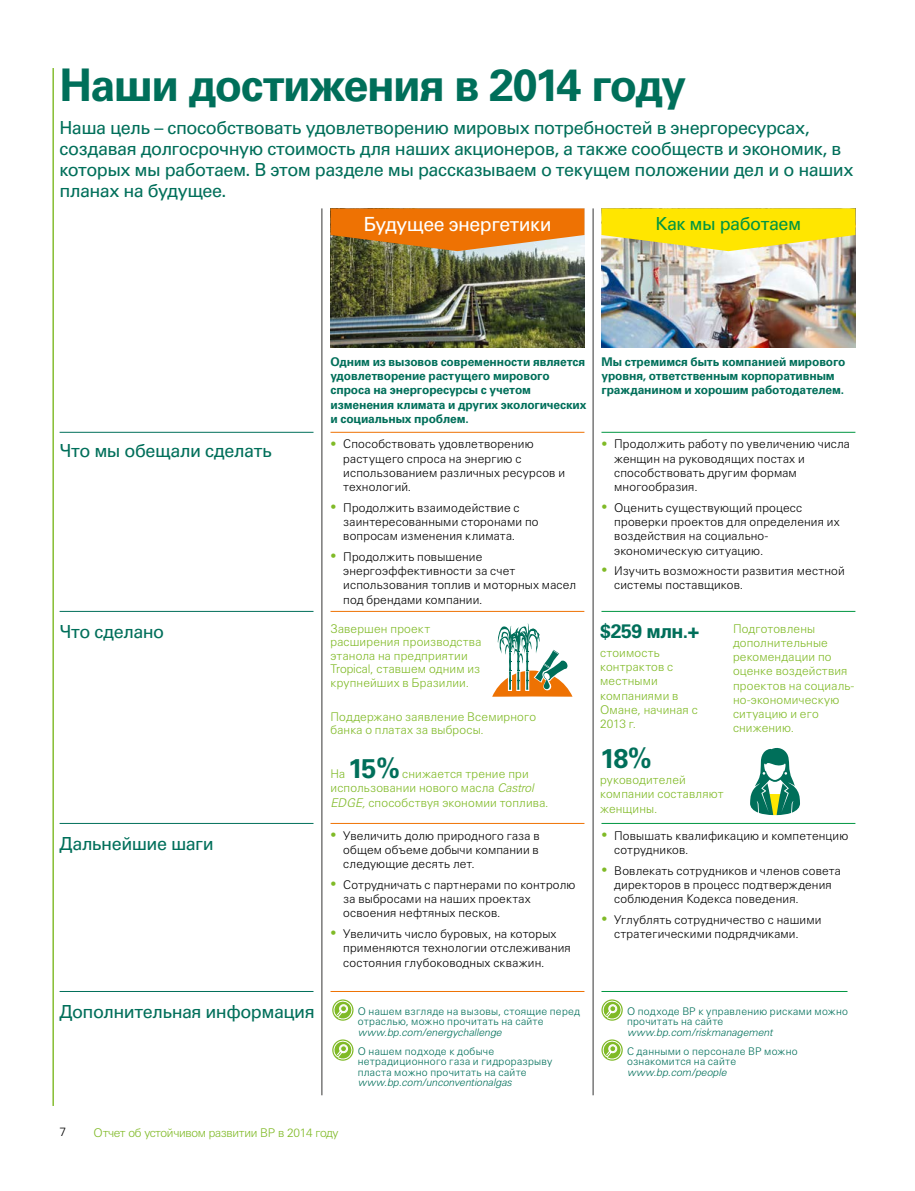
<style>
.page{position:relative;width:915px;height:1191px;background:#fff}
.page>*{position:absolute;margin:0;border:0;box-sizing:border-box;transform-origin:0 0}
.t1{font:700 45px "Univers Cyr";letter-spacing:-.035em;color:#006f5a}
.t2{font:700 27px "Univers GT";color:#006f5a}
.t3{font:700 27px "Univers Cyr";color:#006f5a}
.t4{font:19.5px "Univers Cyr";letter-spacing:-.025em;color:#fff}
.t5{font:700 19.5px "Univers Cyr";color:#006f5a}
.t6{font:18px/21px "Univers Cyr";letter-spacing:-.025em;color:#006f5a}
.t7{font:18px "Univers Cyr";letter-spacing:-.03em;color:#009641}
.t8{font:300 12px/14.2px "Univers Cyr";letter-spacing:.015em;color:#000}
.t9{font:300 12px/14.2px "Univers Cyr";letter-spacing:.015em;color:#80ba27}
.t10{font:700 12px/14.2px "Univers Cyr";letter-spacing:-.01em;color:#006f5a}
.t11{font:300 12px "Univers Cyr";letter-spacing:-.025em;color:#80ba27}
.t12{font:300 12px "Univers GT";color:#000}
.t13{font:300 10.5px/10.5px "Univers Cyr";letter-spacing:.025em;color:#006f5a}
.t14{font:italic 300 10.5px "Univers Cyr";color:#006f5a}
.s1{color:#80ba27}
.s2{font-style:italic}
.s3{font-family:"Univers GT"}
</style>
<div class="page">
<img style="left:330px;top:251px;width:254px;height:96px">
<img style="left:601px;top:251px;width:254px;height:96px">
<svg style="left:330px;top:208px;width:254px;height:43px;background:#de7c20"></svg>
<svg style="left:601px;top:208px;width:254px;height:43px;background:#f5df23"></svg>
<svg style="left:332px;top:999px;width:21px;height:21px"></svg>
<svg style="left:333px;top:1000px;width:20px;height:19px"></svg>
<svg style="left:332px;top:1039px;width:21px;height:21px"></svg>
<svg style="left:333px;top:1040px;width:20px;height:19px"></svg>
<svg style="left:601px;top:999px;width:21px;height:21px"></svg>
<svg style="left:602px;top:1000px;width:20px;height:19px"></svg>
<svg style="left:601px;top:1039px;width:21px;height:21px"></svg>
<svg style="left:602px;top:1040px;width:20px;height:19px"></svg>
<hr style="left:330px;top:432px;width:254px;height:1px;background:#ee7203">
<hr style="left:60px;top:432px;width:253px;height:1px;background:#006f5a">
<hr style="left:601px;top:432px;width:254px;height:1px;background:#009641">
<hr style="left:330px;top:823px;width:254px;height:1px;background:#ee7203">
<hr style="left:60px;top:823px;width:253px;height:1px;background:#006f5a">
<hr style="left:601px;top:823px;width:254px;height:1px;background:#009641">
<svg style="left:492px;top:623px;width:80px;height:73px"></svg>
<hr style="left:53px;top:68px;width:1px;height:1038px;background:#80ba27">
<hr style="left:321px;top:208px;width:1px;height:887px;background:#575756">
<hr style="left:330px;top:991px;width:254px;height:1px;background:#ee7203">
<hr style="left:60px;top:991px;width:253px;height:1px;background:#006f5a">
<hr style="left:601px;top:991px;width:246px;height:1px;background:#009641">
<hr style="left:601px;top:611px;width:254px;height:1px;background:#009641">
<hr style="left:330px;top:611px;width:254px;height:1px;background:#ee7203">
<hr style="left:60px;top:611px;width:253px;height:1px;background:#006f5a">
<hr style="left:592px;top:208px;width:1px;height:887px;background:#575756">
<svg style="left:750px;top:748px;width:49px;height:67px"></svg>
<h1 class="t1" style="left:60px;top:58px;width:628px">Наши достижения в 2014 году</h1>
<p class="t6" style="left:60px;top:117px;width:795px">Наша цель – способствовать удовлетворению мировых потребностей в энергоресурсах, создавая долгосрочную стоимость для наших акционеров, а также сообществ и экономик, в которых мы работаем. В этом разделе мы рассказываем о текущем положении дел и о наших планах на будущее.</p>
<h3 class="t4" style="left:363px;top:213px;width:190px">Будущее энергетики</h3>
<h3 class="t7" style="left:655px;top:213px;width:147px">Как мы работаем</h3>
<p class="t10" style="left:330px;top:354px;width:257px">Одним из вызовов современности является удовлетворение растущего мирового спроса на энергоресурсы с учетом изменения климата и других экологических и социальных проблем.</p>
<p class="t10" style="left:601px;top:354px;width:245px">Мы стремимся быть компанией мирового уровня, ответственным корпоративным гражданином и хорошим работодателем.</p>
<h3 class="t6" style="left:60px;top:439px;width:214px">Что мы обещали сделать</h3>
<p class="t8" style="left:343px;top:437px;width:223px;text-indent:-13px"><span class="s1">•</span> Способствовать удовлетворению растущего спроса на энергию с использованием различных ресурсов и технологий.</p>
<p class="t8" style="left:343px;top:500px;width:197px;text-indent:-13px"><span class="s1">•</span> Продолжить взаимодействие с заинтересованными сторонами по вопросам изменения климата.</p>
<p class="t8" style="left:343px;top:549px;width:234px;text-indent:-13px"><span class="s1">•</span> Продолжить повышение энергоэффективности за счет использования топлив и моторных масел под брендами компании.</p>
<h3 class="t6" style="left:60px;top:621px;width:106px">Что сделано</h3>
<p class="t9" style="left:330px;top:621px;width:152px;line-height:13.5px">Завершен проект расширения производства этанола на предприятии<br>Tropical, ставшем одним из крупнейших в Бразилии.</p>
<p class="t9" style="left:330px;top:709px;width:207px;line-height:13.5px">Поддержано заявление Всемирного банка о платах за выбросы.</p>
<p class="t9" style="left:330px;top:767px;width:16px">На</p>
<h2 class="t3" style="left:348px;top:753px;width:53px">15%</h2>
<p class="t9" style="left:330px;top:767px;width:219px;text-indent:72px">снижается трение при использовании нового масла <span class="s2">Castrol<br>EDGE,</span> способствуя экономии топлива.</p>
<h3 class="t6" style="left:60px;top:833px;width:156px">Дальнейшие шаги</h3>
<p class="t8" style="left:343px;top:828px;width:198px;text-align:justify;text-indent:-13px"><span class="s1">•</span> Увеличить долю природного газа в общем объеме добычи компании в следующие десять лет.</p>
<p class="t8" style="left:343px;top:877px;width:233px;text-indent:-13px"><span class="s1">•</span> Сотрудничать с партнерами по контролю за выбросами на наших проектах освоения нефтяных песков.</p>
<p class="t8" style="left:343px;top:926px;width:229px;text-indent:-13px"><span class="s1">•</span> Увеличить число буровых, на которых применяются технологии отслеживания состояния глубоководных скважин.</p>
<h3 class="t6" style="left:60px;top:1001px;width:256px">Дополнительная информация</h3>
<p class="t13" style="left:357px;top:1005px;width:224px">О нашем взгляде на вызовы, стоящие перед отраслью, можно прочитать на сайте</p>
<p class="t14" style="left:357px;top:1026px;width:145px">www.bp.com/energychallenge</p>
<p class="t13" style="left:357px;top:1045px;width:196px">О нашем подходе к добыче нетрадиционного газа и гидроразрыву пласта можно прочитать на сайте</p>
<p class="t14" style="left:357px;top:1076px;width:155px">www.bp.com/unconventionalgas</p>
<p class="t12" style="left:60px;top:1124px;width:8px">7</p>
<p class="t11" style="left:94px;top:1125px;width:246px">Отчет об устойчивом развитии BP в 2014 году</p>
<p class="t8" style="left:614px;top:437px;width:237px;text-indent:-13px"><span class="s1">•</span> Продолжить работу по увеличению числа женщин на руководящих постах и способствовать другим формам многообразия.</p>
<p class="t8" style="left:614px;top:500px;width:227px;text-indent:-13px"><span class="s1">•</span> Оценить существующий процесс проверки проектов для определения их воздействия на социально&shy;экономическую ситуацию.</p>
<p class="t8" style="left:614px;top:564px;width:232px;text-indent:-13px"><span class="s1">•</span> Изучить возможности развития местной системы поставщиков.</p>
<p class="t9" style="left:732px;top:621px;width:123px">Подготовлены дополнительные рекомендации по оценке воздействия проектов на социаль&shy;но-экономическую ситуацию и его снижению.</p>
<h3 class="t5" style="left:600px;top:620px;width:100px"><span class="s3">$259</span> млн.+</h3>
<p class="t9" style="left:600px;top:645px;width:99px">стоимость контрактов с местными компаниями в<br>Омане, начиная с<br>2013 г.</p>
<h2 class="t2" style="left:600px;top:742px;width:53px">18%</h2>
<p class="t9" style="left:600px;top:772px;width:125px">руководителей компании составляют женщины.</p>
<p class="t8" style="left:614px;top:828px;width:235px;text-indent:-13px"><span class="s1">•</span> Повышать квалификацию и компетенцию сотрудников.</p>
<p class="t8" style="left:614px;top:863px;width:228px;text-indent:-13px"><span class="s1">•</span> Вовлекать сотрудников и членов совета директоров в процесс подтверждения соблюдения Кодекса поведения.</p>
<p class="t8" style="left:614px;top:912px;width:208px;text-indent:-13px"><span class="s1">•</span> Углублять сотрудничество с нашими стратегическими подрядчиками.</p>
<p class="t13" style="left:626px;top:1005px;width:222px">О подходе ВР к управлению рисками можно прочитать на сайте</p>
<p class="t14" style="left:626px;top:1026px;width:147px">www.bp.com/riskmanagement</p>
<p class="t13" style="left:626px;top:1045px;width:172px">С данными о персонале ВР можно ознакомится на сайте</p>
<p class="t14" style="left:626px;top:1066px;width:101px">www.bp.com/people</p>
</div>
